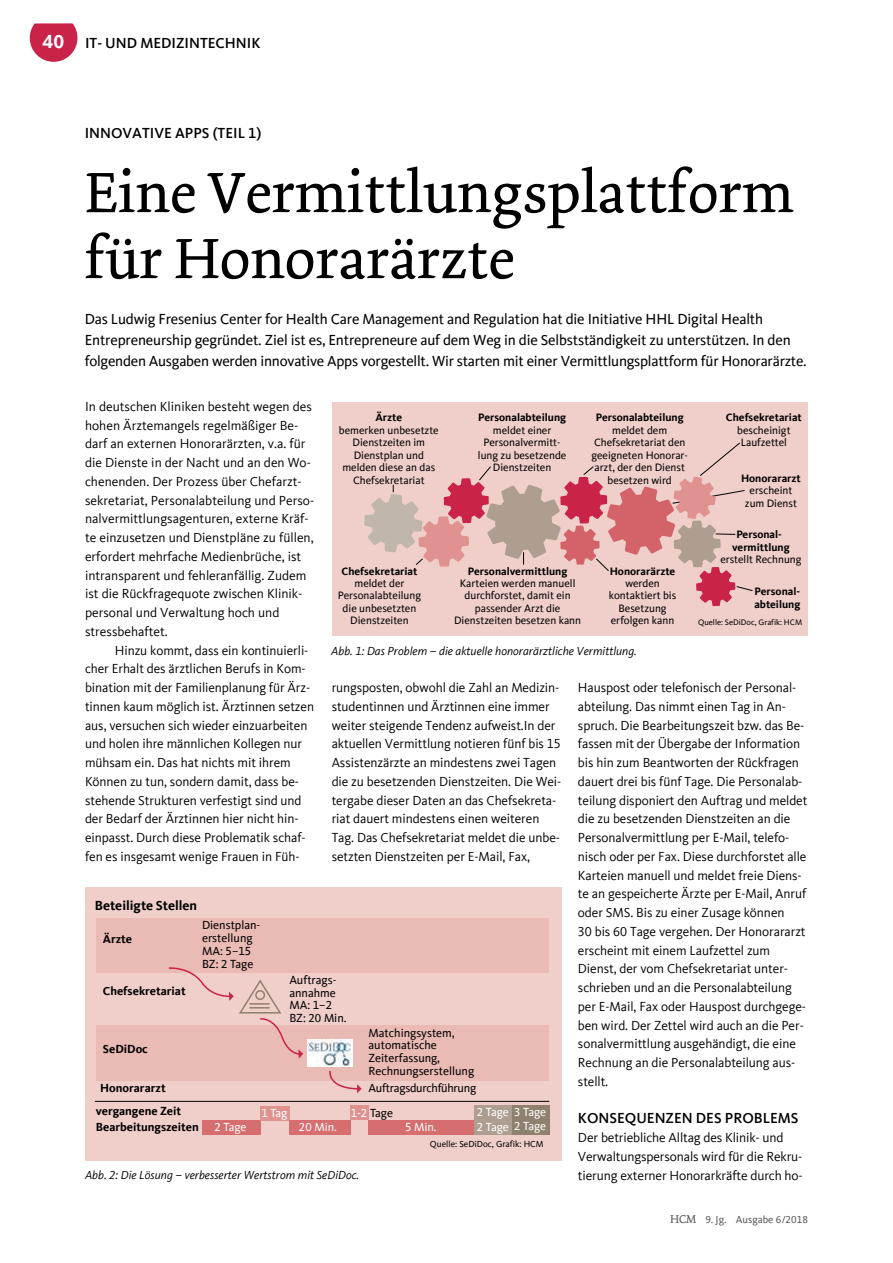
<style>
.page{position:relative;width:893px;height:1263px;background:#fff}
.page>*{position:absolute;margin:0;border:0;box-sizing:border-box;transform-origin:0 0}
.t1{font:60px/66px "Dolly";color:#000}
.t2{font:15px/21px "Kievit Offc";letter-spacing:-.01em;color:#000}
.t3{font:500 15px "Kievit Offc";color:#000}
.t4{font:700 13.65px "Kievit Offc";color:#000}
.t5{font:13.5px/18.8px "Kievit Offc";letter-spacing:-.005em;color:#000}
.t6{font:12.15px/12.9px "Kievit Offc";color:#000}
.t7{font:700 12.15px/16.6px "Kievit Offc";color:#000}
.t8{font:12.15px/14.1px "Kievit Offc";letter-spacing:-.005em;color:#fff}
.t9{font:12.15px "Kievit Offc";letter-spacing:-.02em;color:#000}
.t10{font:italic 12px "Kievit Offc";color:#000}
.t11{font:11.1px/12.5px "Kievit Offc";color:#000;text-align:center}
.t12{font:700 11.1px/12.5px "Kievit Offc";color:#000;text-align:center}
.t13{font:10.5px "Kievit Offc";color:#58595b}
.t14{font:9px "Kievit Offc";color:#000}
.t15{font:8.25px "Kievit Offc";color:#000}
.s1{font-weight:700;font-size:19.5px;color:#fff}
.s2{color:#fff}
.s3{font-family:"Dolly";font-size:12px}
</style>
<div class="page">
<svg style="left:30px;top:23px;width:47px;height:39px;background:#d14667"></svg>
<div style="left:332px;top:403px;width:476px;height:233px;background:#f0cfca"></div>
<svg style="left:364px;top:442px;width:389px;height:164px"></svg>
<div style="left:85px;top:887px;width:476px;height:274px;background:#f0cfca"></div>
<div style="left:96px;top:918px;width:452px;height:55px;background:#eabab5"></div>
<div style="left:96px;top:1025px;width:452px;height:55px;background:#eabab5"></div>
<div style="left:202px;top:1120px;width:58px;height:15px;background:#d66d6f"></div>
<div style="left:512px;top:1106px;width:37px;height:29px;background:#908070"></div>
<div style="left:474px;top:1106px;width:38px;height:29px;background:#ad9e91"></div>
<img style="left:307px;top:1040px;width:46px;height:27px">
<div style="left:260px;top:1106px;width:30px;height:15px;background:#df928f"></div>
<div style="left:289px;top:1120px;width:61px;height:15px;background:#d66d6f"></div>
<div style="left:369px;top:1120px;width:105px;height:15px;background:#d66d6f"></div>
<div style="left:350px;top:1105px;width:19px;height:15px;background:#df928f"></div>
<hr style="left:95px;top:1101px;width:454px;height:1px;background:#000">
<svg style="left:168px;top:967px;width:135px;height:91px"></svg>
<svg style="left:327px;top:1070px;width:35px;height:23px"></svg>
<p class="t3" style="left:43px;top:34px;width:219px"><span class="s1">40</span> IT- UND MEDIZI NTECHNI K</p>
<p class="t3" style="left:85px;top:124px;width:178px">INNOVATIVE APPS (TEI L 1)</p>
<h1 class="t1" style="left:85px;top:160px;width:710px">Eine Vermittlungsplattform für Honorarärzte</h1>
<p class="t2" style="left:85px;top:309px;width:724px">Das Ludwig Fresenius Center for Health Care Management and Regulation hat die Initiative HHL Digital Health<br>Entrepreneurship gegründet. Ziel ist es, Entrepreneure auf dem Weg in die Selbstständigkeit zu unterstützen. In den folgenden Ausgaben werden innovative Apps vorgestellt. Wir starten mit einer Vermittlungsplattform für Honorarärzte.</p>
<p class="t5" style="left:85px;top:397px;width:231px">In deutschen Kliniken besteht wegen des hohen Ärztemangels regelmäßiger Be&shy;darf an externen Honorarärzten, v.a. für die Dienste in der Nacht und an den Wo&shy;chenenden. Der Prozess über Chefarzt&shy;sekretariat, Personalabteilung und Perso&shy;nalvermittlungsagenturen, externe Kräf&shy;te einzusetzen und Dienstpläne zu füllen, erfordert mehrfache Medienbrüche, ist intransparent und fehleranfällig. Zudem ist die Rückfragequote zwischen Klinik&shy;personal und Verwaltung hoch und stressbehaftet.</p>
<p class="t5" style="left:85px;top:641px;width:231px;text-indent:30px">Hinzu kommt, dass ein kontinuierli&shy;cher Erhalt des ärztlichen Berufs in Kom&shy;bination mit der Familienplanung für Ärz&shy;tinnen kaum möglich ist. Ärztinnen setzen aus, versuchen sich wieder einzuarbeiten und holen ihre männlichen Kollegen nur mühsam ein. Das hat nichts mit ihrem Können zu tun, sondern damit, dass be&shy;stehende Strukturen verfestigt sind und der Bedarf der Ärztinnen hier nicht hin&shy;einpasst. Durch diese Problematik schaf&shy;fen es insgesamt wenige Frauen in Füh-</p>
<p class="t12" style="left:375px;top:411px;width:28px">Ärzte</p>
<p class="t11" style="left:339px;top:424px;width:101px">bemerken unbesetzte<br>Dienstzeiten im<br>Dienstplan und melden diese an das<br>Chefsekretariat</p>
<p class="t12" style="left:726px;top:411px;width:77px">Chefsekretariat</p>
<p class="t11" style="left:737px;top:424px;width:55px">bescheinigt<br>Laufzettel</p>
<p class="t12" style="left:478px;top:411px;width:89px">Personalabteilung</p>
<p class="t11" style="left:478px;top:424px;width:90px">meldet einer<br>Personalvermitt&shy;lung zu besetzende<br>Dienstzeiten</p>
<p class="t12" style="left:596px;top:411px;width:89px">Personalabteilung</p>
<p class="t11" style="left:591px;top:424px;width:98px">meldet dem<br>Chefsekretariat den geeigneten Honorar&shy;arzt, der den Dienst besetzen wird</p>
<p class="t12" style="left:741px;top:472px;width:61px">Honorararzt</p>
<p class="t11" style="left:745px;top:484px;width:54px">erscheint zum Dienst</p>
<p class="t12" style="left:732px;top:528px;width:59px">Personal&shy;vermittlung</p>
<p class="t11" style="left:720px;top:553px;width:83px">erstellt Rechnung</p>
<p class="t12" style="left:754px;top:584px;width:48px;line-height:13.8px;text-align:left">Personal&shy;abteilung</p>
<p class="t12" style="left:342px;top:565px;width:77px">Chefsekretariat</p>
<p class="t11" style="left:338px;top:577px;width:85px">meldet der<br>Personalabteilung die unbesetzten<br>Dienstzeiten</p>
<p class="t12" style="left:468px;top:565px;width:101px">Personalvermittlung</p>
<p class="t11" style="left:454px;top:577px;width:128px">Karteien werden manuell durchforstet, damit ein passender Arzt die<br>Dienstzeiten besetzen kann</p>
<p class="t12" style="left:610px;top:565px;width:67px">Honorarärzte</p>
<p class="t11" style="left:609px;top:577px;width:69px">werden kontaktiert bis<br>Besetzung erfolgen kann</p>
<p class="t15" style="left:698px;top:618px;width:106px">Quelle: SeDiDoc, Grafik: HCM</p>
<p class="t10" style="left:331px;top:643px;width:307px">Abb. 1: Das Problem – die aktuelle honorarärztliche Vermittlung.</p>
<p class="t5" style="left:332px;top:678px;width:231px">rungsposten, obwohl die Zahl an Medizin&shy;studentinnen und Ärztinnen eine immer weiter steigende Tendenz aufweist.In der aktuellen Vermittlung notieren fünf bis 15<br>Assistenzärzte an mindestens zwei Tagen die zu besetzenden Dienstzeiten. Die Wei&shy;tergabe dieser Daten an das Chefsekreta&shy;riat dauert mindestens einen weiteren Tag. Das Chefsekretariat meldet die unbe&shy;setzten Dienstzeiten per E-Mail, Fax,</p>
<p class="t5" style="left:578px;top:678px;width:231px">Hauspost oder telefonisch der Personal&shy;abteilung. Das nimmt einen Tag in An&shy;spruch. Die Bearbeitungszeit bzw. das Be&shy;fassen mit der Übergabe der Information bis hin zum Beantworten der Rückfragen dauert drei bis fünf Tage. Die Personalab&shy;teilung disponiert den Auftrag und meldet die zu besetzenden Dienstzeiten an die Personalvermittlung per E-Mail, telefo&shy;nisch oder per Fax. Diese durchforstet alle Karteien manuell und meldet freie Diens&shy;te an gespeicherte Ärzte per E-Mail, Anruf oder SMS. Bis zu einer Zusage können<br>30 bis 60 Tage vergehen. Der Honorararzt erscheint mit einem Laufzettel zum Dienst, der vom Chefsekretariat unter&shy;schrieben und an die Personalabteilung per E-Mail, Fax oder Hauspost durchgege&shy;ben wird. Der Zettel wird auch an die Per&shy;sonalvermittlung ausgehändigt, die eine Rechnung an die Personalabteilung aus&shy;stellt.</p>
<p class="t3" style="left:578px;top:1110px;width:222px">KONSEQUENZEN DES PROBLEMS</p>
<p class="t5" style="left:578px;top:1128px;width:226px">Der betriebliche Alltag des Klinik- und<br>Verwaltungspersonals wird für die Rekru&shy;tierung externer Honorarkräfte durch ho-</p>
<p class="t4" style="left:95px;top:897px;width:104px">Beteiligte Stellen</p>
<p class="t6" style="left:202px;top:919px;width:60px">Dienstplan&shy;erstellung<br>MA: 5–15<br>BZ: 2 Tage</p>
<p class="t7" style="left:103px;top:931px;width:31px">Ärzte</p>
<p class="t6" style="left:289px;top:973px;width:59px">Auftrags&shy;annahme<br>MA: 1–2<br>BZ: 20 Min.</p>
<p class="t7" style="left:103px;top:982px;width:84px">Chefsekretariat</p>
<p class="t6" style="left:369px;top:1026px;width:107px">Matchingsystem, automatische<br>Zeiterfassung,<br>Rechnungserstellung</p>
<p class="t9" style="left:369px;top:1081px;width:109px">Auftragsdurchführung</p>
<p class="t7" style="left:103px;top:1041px;width:46px">SeDiDoc</p>
<p class="t7" style="left:100px;top:1080px;width:67px">Honorararzt</p>
<p class="t7" style="left:96px;top:1102px;width:104px">vergangene Zeit<br>Bearbeitungszeiten</p>
<p class="t8" style="left:477px;top:1105px;width:71px">2 Tage 3 Tage<br>2 Tage 2 Tage</p>
<p class="t6" style="left:351px;top:1106px;width:44px"><span class="s2">1-2</span> Tage</p>
<p class="t8" style="left:261px;top:1106px;width:28px">1 Tag</p>
<p class="t8" style="left:299px;top:1120px;width:40px">20 Min.</p>
<p class="t8" style="left:214px;top:1120px;width:34px">2 Tage</p>
<p class="t8" style="left:405px;top:1120px;width:33px">5 Min.</p>
<p class="t14" style="left:430px;top:1138px;width:115px">Quelle: SeDiDoc, Grafik: HCM</p>
<p class="t10" style="left:85px;top:1168px;width:276px">Abb. 2: Die Lösung – verbesserter Wertstrom mit SeDiDoc.</p>
<p class="t13" style="left:670px;top:1213px;width:139px"><span class="s3">HCM</span> 9. Jg. Ausgabe 6/2018</p>
</div>
